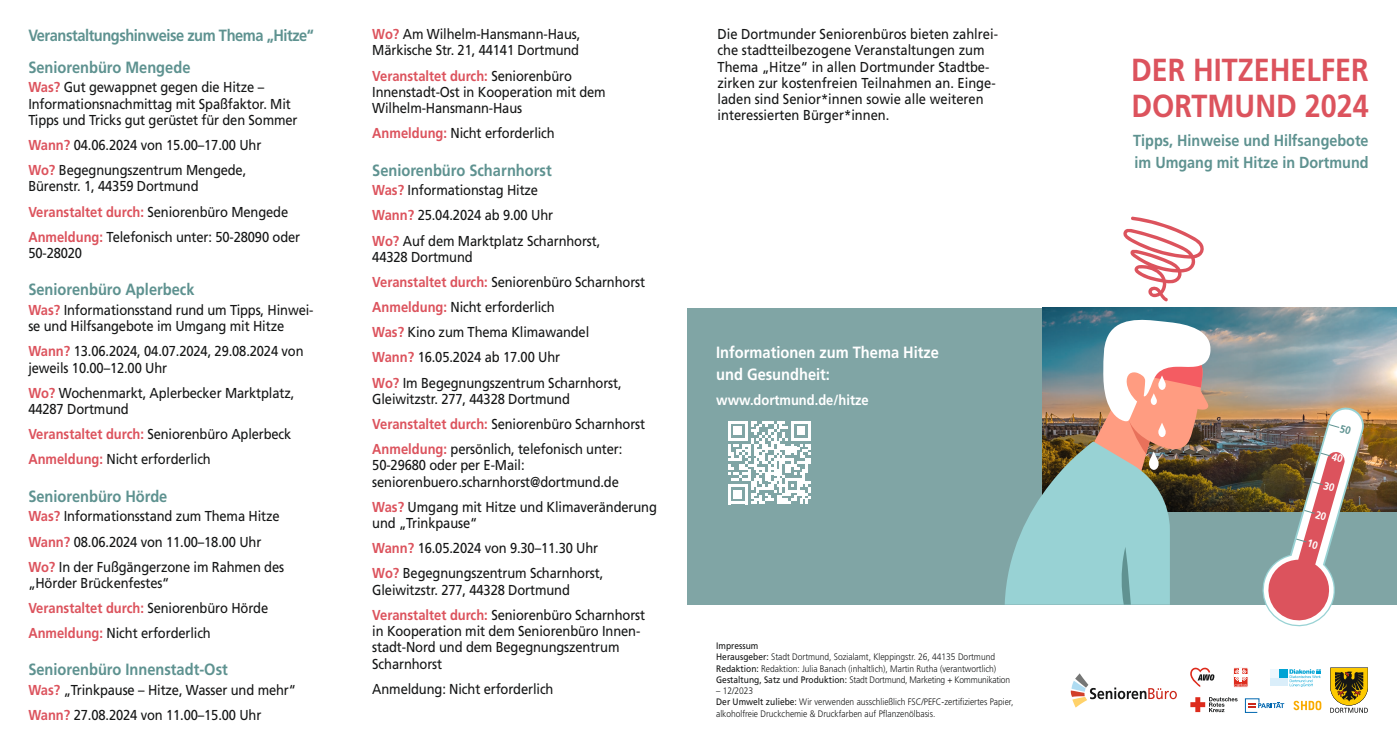
<style>
.page{position:relative;width:1397px;height:745px;background:#fff}
.page>*{position:absolute;margin:0;border:0;box-sizing:border-box;transform-origin:0 0}
.t1{font:700 31.88px/35.4px "Frutiger LT Pro";color:#dc535d;scale:.9 1}
.t2{font:700 16.25px "Frutiger LT Pro";color:#5e9290;scale:.9 1}
.t3{font:700 16.25px/31.9px "Frutiger LT Pro";letter-spacing:-.03em;color:#5e9290;scale:.9 1}
.t4{font:700 16.25px/21.2px "Frutiger LT Pro";color:#fff;scale:.9 1}
.t5{font:700 16px/22.6px "Frutiger LT Pro";color:#5e9290;scale:.9 1}
.t6{font:14.38px/25.1px "Frutiger LT Pro";letter-spacing:-.01em;color:#151616;scale:.9 1}
.t7{font:700 14.38px "Frutiger LT Pro";color:#fff;scale:.9 1}
.t8{font:300 9.38px/11.2px "Frutiger LT Pro";color:#151616;scale:.9 1}
.s1{font-weight:700;color:#dc535d}
.s2{font-weight:400}
</style>
<div class="page">
<div style="left:687px;top:307px;width:709px;height:297px;background:#80a5a5"></div>
<img style="left:1042px;top:307px;width:354px;height:204px">
<svg style="left:1123px;top:216px;width:81px;height:86px"></svg>
<svg style="left:1004px;top:315px;width:209px;height:289px"></svg>
<svg style="left:728px;top:421px;width:83px;height:83px"></svg>
<svg style="left:1330px;top:667px;width:37px;height:45px;background:#a38c3c"></svg>
<div style="left:1232px;top:667px;width:15px;height:19px;border:1px solid #fff"></div>
<svg style="left:1233px;top:667px;width:14px;height:19px"></svg>
<svg style="left:1190px;top:697px;width:47px;height:14px"></svg>
<svg style="left:1244px;top:698px;width:39px;height:14px"></svg>
<svg style="left:1190px;top:667px;width:24px;height:19px"></svg>
<svg style="left:1293px;top:700px;width:27px;height:9px"></svg>
<div style="left:1278px;top:677px;width:8px;height:8px;background:#daeefa"></div>
<div style="left:1270px;top:677px;width:8px;height:8px;background:#daeefa"></div>
<div style="left:1270px;top:668px;width:8px;height:9px;background:#eef7fd"></div>
<div style="left:1278px;top:668px;width:8px;height:9px;background:#00a3d4"></div>
<svg style="left:1289px;top:669px;width:31px;height:17px"></svg>
<svg style="left:1070px;top:673px;width:106px;height:34px"></svg>
<img style="left:1258px;top:405px;width:107px;height:222px">
<p class="t3" style="left:28px;top:19px;width:319px">Veranstaltungshinweise zum Thema „Hitze“<br>Seniorenbüro Mengede</p>
<p class="t6" style="left:28px;top:79px;width:300px;line-height:16.2px"><span class="s1">Was?</span> Gut gewappnet gegen die Hitze –<br>Informationsnachmittag mit Spaßfaktor. Mit<br>Tipps und Tricks gut gerüstet für den Sommer</p>
<p class="t6" style="left:28px;top:132px;width:260px"><span class="s1">Wann?</span> 04.06.2024 von 15.00–17.00 Uhr<br><span class="s1">Wo?</span> Begegnungszentrum Mengede,</p>
<p class="t6" style="left:28px;top:174px;width:303px">Bürenstr. 1, 44359 Dortmund<br><span class="s1">Veranstaltet durch:</span> Seniorenbüro Mengede<br><span class="s1">Anmeldung:</span> Telefonisch unter: 50-28090 oder</p>
<p class="t6" style="left:28px;top:240px;width:61px">50-28020</p>
<p class="t2" style="left:28px;top:280px;width:186px">Seniorenbüro Aplerbeck</p>
<p class="t6" style="left:28px;top:302px;width:318px;line-height:16.2px"><span class="s1">Was?</span> Informationsstand rund um Tipps, Hinwei&shy;se und Hilfsangebote im Umgang mit Hitze</p>
<p class="t6" style="left:28px;top:343px;width:307px;line-height:16.2px"><span class="s1">Wann?</span> 13.06.2024, 04.07.2024, 29.08.2024 von jeweils 10.00–12.00 Uhr</p>
<p class="t6" style="left:28px;top:384px;width:297px;line-height:16.2px"><span class="s1">Wo?</span> Wochenmarkt, Aplerbecker Marktplatz,<br>44287 Dortmund</p>
<p class="t6" style="left:28px;top:421px;width:294px"><span class="s1">Veranstaltet durch:</span> Seniorenbüro Aplerbeck<br><span class="s1">Anmeldung:</span> Nicht erforderlich</p>
<p class="t2" style="left:28px;top:486px;width:156px">Seniorenbüro Hörde</p>
<p class="t6" style="left:28px;top:503px;width:286px"><span class="s1">Was?</span> Informationsstand zum Thema Hitze<br><span class="s1">Wann?</span> 08.06.2024 von 11.00–18.00 Uhr<br><span class="s1">Wo?</span> In der Fußgängerzone im Rahmen des</p>
<p class="t6" style="left:28px;top:570px;width:268px">„Hörder Brückenfestes“<br><span class="s1">Veranstaltet durch:</span> Seniorenbüro Hörde<br><span class="s1">Anmeldung:</span> Nicht erforderlich</p>
<p class="t2" style="left:28px;top:659px;width:223px">Seniorenbüro Innenstadt-Ost</p>
<p class="t6" style="left:28px;top:677px;width:299px"><span class="s1">Was?</span> „Trinkpause – Hitze, Wasser und mehr“<br><span class="s1">Wann?</span> 27.08.2024 von 11.00–15.00 Uhr</p>
<p class="t6" style="left:372px;top:26px;width:232px;line-height:16.2px"><span class="s1">Wo?</span> Am Wilhelm-Hansmann-Haus,<br>Märkische Str. 21, 44141 Dortmund</p>
<p class="t6" style="left:372px;top:67px;width:261px;line-height:16.2px"><span class="s1">Veranstaltet durch:</span> Seniorenbüro<br>Innenstadt-Ost in Kooperation mit dem<br>Wilhelm-Hansmann-Haus</p>
<p class="t6" style="left:372px;top:121px;width:204px"><span class="s1">Anmeldung:</span> Nicht erforderlich</p>
<p class="t2" style="left:372px;top:160px;width:201px">Seniorenbüro Scharnhorst</p>
<p class="t6" style="left:372px;top:178px;width:255px"><span class="s1">Was?</span> Informationstag Hitze<br><span class="s1">Wann?</span> 25.04.2024 ab 9.00 Uhr<br><span class="s1">Wo?</span> Auf dem Marktplatz Scharnhorst,</p>
<p class="t6" style="left:372px;top:244px;width:305px">44328 Dortmund<br><span class="s1">Veranstaltet durch:</span> Seniorenbüro Scharnhorst<br><span class="s1">Anmeldung:</span> Nicht erforderlich<br><span class="s1">Was?</span> Kino zum Thema Klimawandel<br><span class="s1">Wann?</span> 16.05.2024 ab 17.00 Uhr<br><span class="s1">Wo?</span> Im Begegnungszentrum Scharnhorst,</p>
<p class="t6" style="left:372px;top:386px;width:305px">Gleiwitzstr. 277, 44328 Dortmund<br><span class="s1">Veranstaltet durch:</span> Seniorenbüro Scharnhorst<br><span class="s1">Anmeldung:</span> persönlich, telefonisch unter:</p>
<p class="t6" style="left:372px;top:457px;width:275px;line-height:16.2px">50-29680 oder per E-Mail: seniorenbuero.scharnhorst@dortmund.de</p>
<p class="t6" style="left:372px;top:498px;width:318px;line-height:16.2px"><span class="s1">Was?</span> Umgang mit Hitze und Klimaveränderung und „Trinkpause“</p>
<p class="t6" style="left:372px;top:535px;width:258px"><span class="s1">Wann?</span> 16.05.2024 von 9.30–11.30 Uhr<br><span class="s1">Wo?</span> Begegnungszentrum Scharnhorst,</p>
<p class="t6" style="left:372px;top:576px;width:305px">Gleiwitzstr. 277, 44328 Dortmund<br><span class="s1">Veranstaltet durch:</span> Seniorenbüro Scharnhorst</p>
<p class="t6" style="left:372px;top:622px;width:299px;line-height:16.2px">in Kooperation mit dem Seniorenbüro Innen&shy;stadt-Nord und dem Begegnungszentrum<br>Scharnhorst</p>
<p class="t6" style="left:372px;top:675px;width:203px">Anmeldung: Nicht erforderlich</p>
<p class="t6" style="left:717px;top:26px;width:313px;line-height:16.2px">Die Dortmunder Seniorenbüros bieten zahlrei&shy;che stadtteilbezogene Veranstaltungen zum Thema „Hitze“ in allen Dortmunder Stadtbe&shy;zirken zur kostenfreien Teilnahmen an. Einge&shy;laden sind Senior*innen sowie alle weiteren interessierten Bürger*innen.</p>
<p class="t4" style="left:716px;top:342px;width:249px">Informationen zum Thema Hitze und Gesundheit:</p>
<p class="t7" style="left:716px;top:391px;width:171px">www.dortmund.de/hitze</p>
<p class="t8" style="left:716px;top:639px;width:328px"><span class="s2">Impressum<br>Herausgeber:</span> Stadt Dortmund, Sozialamt, Kleppingstr. 26, 44135 Dortmund <span class="s2">Redaktion:</span> Redaktion: Julia Banach (inhaltlich), Martin Rutha (verantwortlich)<br><span class="s2">Gestaltung, Satz und Produktion:</span> Stadt Dortmund, Marketing + Kommunikation</p>
<p class="t8" style="left:716px;top:684px;width:331px">– 12/2023<br><span class="s2">Der Umwelt zuliebe:</span> Wir verwenden ausschließlich FSC/PEFC-zertifiziertes Papier, alkoholfreie Druckchemie &amp; Druckfarben auf Pflanzenölbasis.</p>
<h1 class="t1" style="left:1130px;top:52px;width:265px">DER HITZEHELFER<br>DORTMUND 2024</h1>
<p class="t5" style="left:1133px;top:129px;width:263px">Tipps, Hinweise und Hilfsangebote im Umgang mit Hitze in Dortmund</p>
</div>
